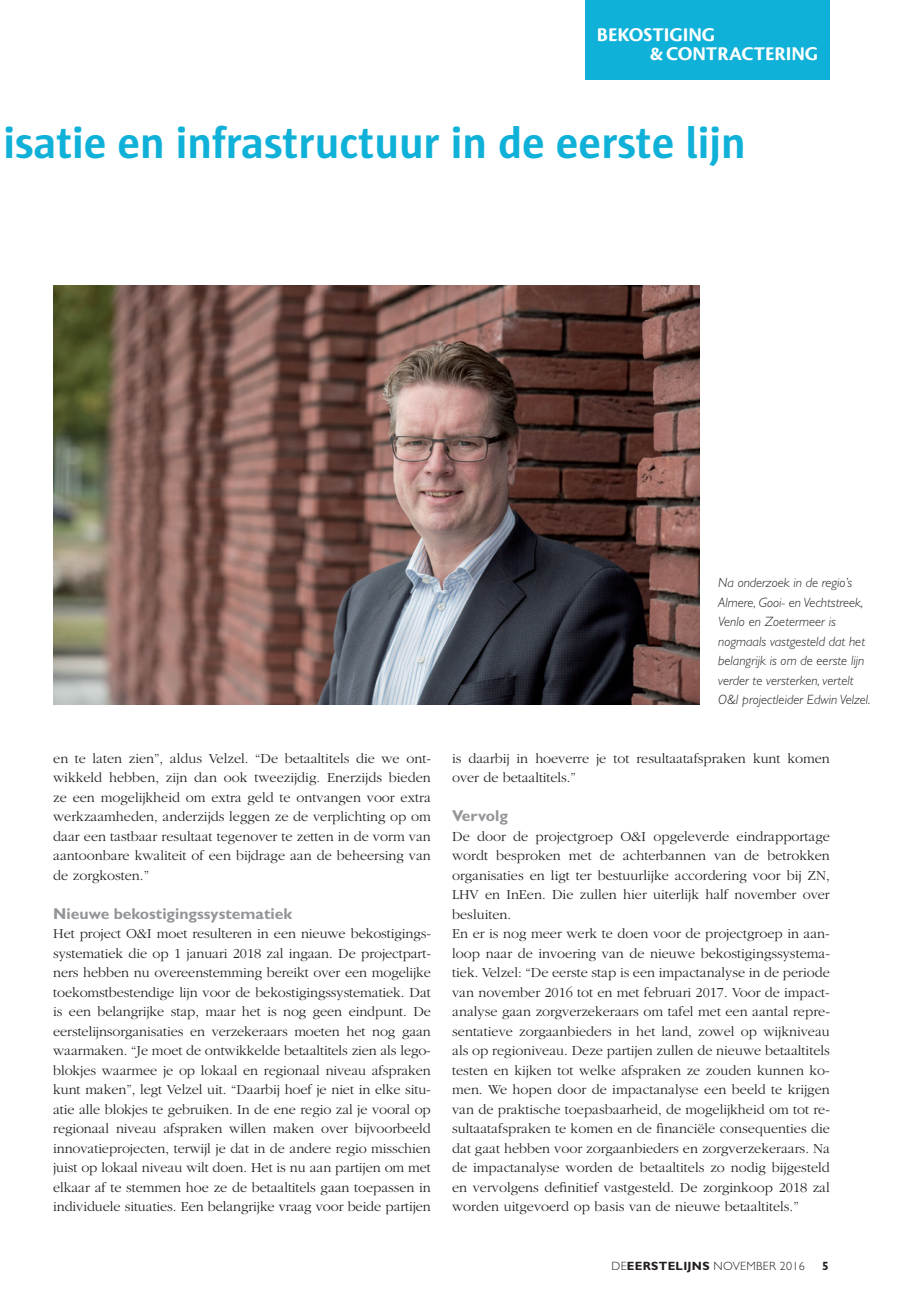
<style>
.page{position:relative;width:915px;height:1306px;background:#fff}
.page>*{position:absolute;margin:0;border:0;box-sizing:border-box;transform-origin:0 0}
.t1{font:700 45px "Sun";color:#10b1d8}
.t2{font:20.25px/19.5px "Cronos MM 700 13";color:#fff}
.t3{font:700 15.75px "Gill Sans";color:#939598}
.t4{font:300 14.25px/19.5px "Garamond";color:#231f20}
.t5{font:italic 300 13.5px/19.5px "Gill Sans";color:#231f20}
.t6{font:300 12px "Gill Sans";letter-spacing:.025em;color:#231f20}
.t7{font:700 12px "Gill Sans";color:#231f20}
.s1{font-weight:700}
</style>
<div class="page">
<div style="left:585px;top:0;width:244px;height:80px;background:#10b1d8"></div>
<img style="left:53px;top:286px;width:645px;height:418px">
<h2 class="t2" style="left:649px;top:25px;width:170px;text-indent:-53px">BEKOSTIGING<br>&amp; CONTRACTERING</h2>
<h1 class="t1" style="left:3px;top:118px;width:743px">isatie en infrastructuur in de eerste lijn</h1>
<p class="t4" style="left:53px;top:748px;width:379px;text-align:justify">en te laten zien”, aldus Velzel. “De betaaltitels die we ont&shy;wikkeld hebben, zijn dan ook tweezijdig. Enerzijds bieden ze een mogelijkheid om extra geld te ontvangen voor extra werkzaamheden, anderzijds leggen ze de verplichting op om daar een tastbaar resultaat tegenover te zetten in de vorm van aantoonbare kwaliteit of een bijdrage aan de beheersing van de zorgkosten.”</p>
<p class="t3" style="left:53px;top:904px;width:240px">Nieuwe bekostigingssystematiek</p>
<p class="t4" style="left:53px;top:924px;width:379px;text-align:justify">Het project O&amp;I moet resulteren in een nieuwe bekostigings&shy;systematiek die op 1 januari 2018 zal ingaan. De projectpart&shy;ners hebben nu overeenstemming bereikt over een mogelijke toekomstbestendige lijn voor de bekostigingssystematiek. Dat is een belangrijke stap, maar het is nog geen eindpunt. De eerstelijnsorganisaties en verzekeraars moeten het nog gaan waarmaken. “Je moet de ontwikkelde betaaltitels zien als lego&shy;blokjes waarmee je op lokaal en regionaal niveau afspraken kunt maken”, legt Velzel uit. “Daarbij hoef je niet in elke situ&shy;atie alle blokjes te gebruiken. In de ene regio zal je vooral op regionaal niveau afspraken willen maken over bijvoorbeeld innovatieprojecten, terwijl je dat in de andere regio misschien juist op lokaal niveau wilt doen. Het is nu aan partijen om met elkaar af te stemmen hoe ze de betaaltitels gaan toepassen in individuele situaties. Een belangrijke vraag voor beide partijen</p>
<p class="t5" style="left:718px;top:573px;width:154px">Na onderzoek in de regio’s<br>Almere, Gooi- en Vechtstreek,<br>Venlo en Zoetermeer is nogmaals vastgesteld dat het belangrijk is om de eerste lijn verder te versterken, vertelt<br>O&amp;I projectleider Edwin Velzel.</p>
<p class="t4" style="left:452px;top:748px;width:379px">is daarbij in hoeverre je tot resultaatafspraken kunt komen over de betaaltitels.”</p>
<p class="t3" style="left:452px;top:806px;width:57px">Vervolg</p>
<p class="t4" style="left:452px;top:826px;width:379px">De door de projectgroep O&amp;I opgeleverde eindrapportage wordt besproken met de achterbannen van de betrokken organisaties en ligt ter bestuurlijke accordering voor bij ZN, LHV en InEen. Die zullen hier uiterlijk half november over besluiten.<br>En er is nog meer werk te doen voor de projectgroep in aan&shy;loop naar de invoering van de nieuwe bekostigingssystema&shy;tiek. Velzel: “De eerste stap is een impactanalyse in de periode van november 2016 tot en met februari 2017. Voor de impact&shy;analyse gaan zorgverzekeraars om tafel met een aantal repre&shy;sentatieve zorgaanbieders in het land, zowel op wijkniveau als op regioniveau. Deze partijen zullen de nieuwe betaaltitels testen en kijken tot welke afspraken ze zouden kunnen ko&shy;men. We hopen door de impactanalyse een beeld te krijgen van de praktische toepasbaarheid, de mogelijkheid om tot re&shy;sultaatafspraken te komen en de financiële consequenties die dat gaat hebben voor zorgaanbieders en zorgverzekeraars. Na de impactanalyse worden de betaaltitels zo nodig bijgesteld en vervolgens definitief vastgesteld. De zorginkoop 2018 zal worden uitgevoerd op basis van de nieuwe betaaltitels.”</p>
<p class="t6" style="left:611px;top:1258px;width:194px">DE<span class="s1">EERSTELIJNS</span> NOVEMBER 2016</p>
<p class="t7" style="left:822px;top:1258px;width:8px">5</p>
</div>
